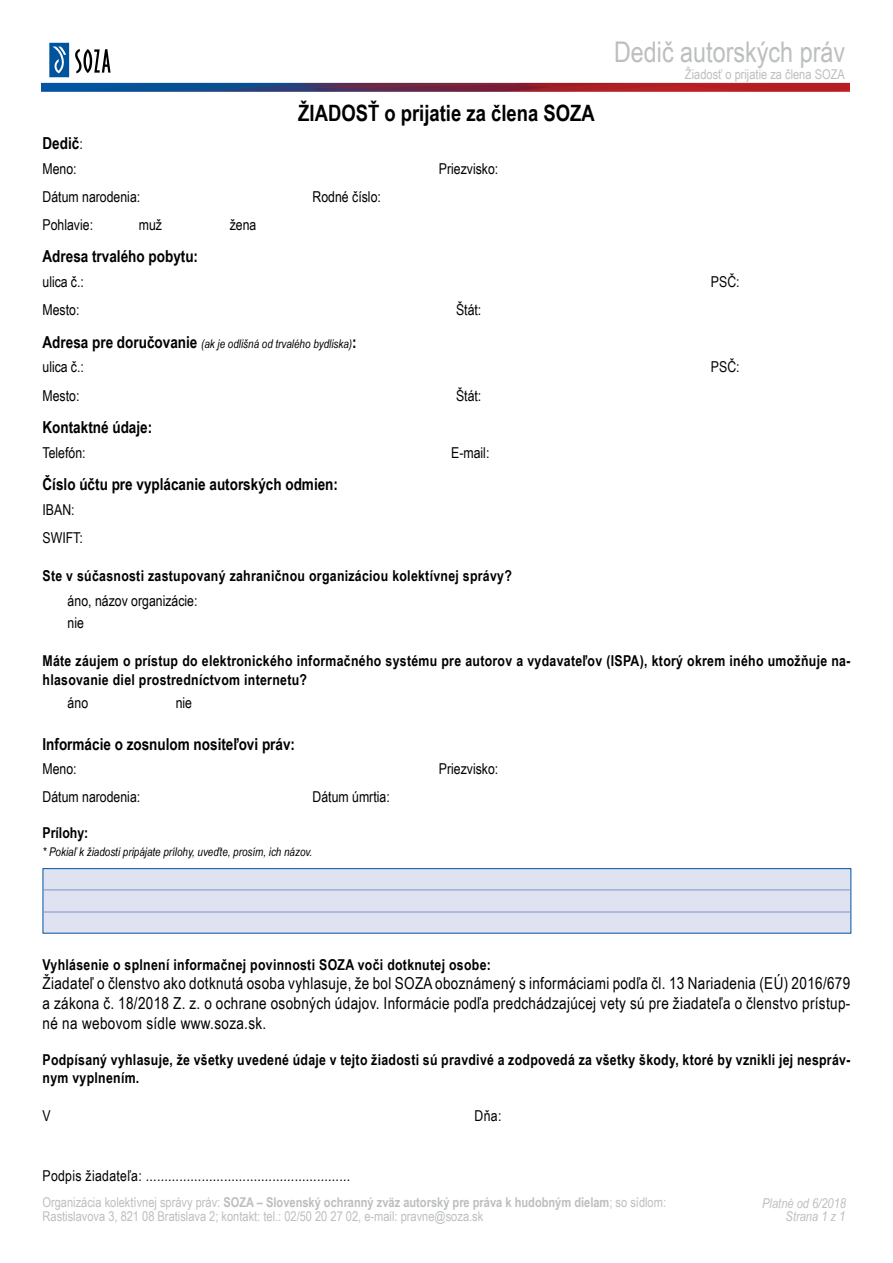
<style>
.page{position:relative;width:893px;height:1263px;background:#fff}
.page>*{position:absolute;margin:0;border:0;box-sizing:border-box;transform-origin:0 0}
.t1{font:28.5px "Arial Narrow";color:#bcbec0}
.t2{font:700 22.5px "Arial Narrow";color:#000}
.t3{font:16.5px/19.8px "Arial Narrow";letter-spacing:.02em;color:#000;text-align:justify}
.t4{font:700 16.5px "Arial Narrow";color:#000}
.t5{font:700 15px/19.8px "Arial Narrow";letter-spacing:.02em;color:#000}
.t6{font:15px/28.7px "Arial Narrow";color:#000}
.t7{font:15px "Arial Narrow";letter-spacing:.02em;color:#000}
.t8{font:700 15px "Arial Narrow";color:#000}
.t9{font:13.5px/13.5px "Arial Narrow";color:#bcbec0}
.t10{font:italic 13.5px/13.6px "Arial Narrow";color:#bcbec0;text-align:right}
.t11{font:italic 12px "Arial Narrow";color:#000}
.s1{font-weight:400;font-size:15px}
.s2{font-weight:700;font-style:normal;font-size:16.5px}
.s3{font-weight:700}
</style>
<div class="page">
<img style="left:42px;top:82px;width:807px;height:10px">
<svg style="left:75px;top:49px;width:36px;height:24px"></svg>
<svg style="left:49px;top:43px;width:20px;height:34px"></svg>
<svg style="left:42px;top:868px;width:810px;height:66px;background:#d6dced"></svg>
<hr style="left:43px;top:911px;width:807px;height:1px;background:#7e92c6">
<hr style="left:43px;top:889px;width:807px;height:1px;background:#7e92c6">
<h2 class="t2" style="left:298px;top:96px;width:298px">ŽIADOSŤ o prijatie za člena SOZA</h2>
<h1 class="t1" style="left:614px;top:31px;width:233px">Dedič autorských práv</h1>
<p class="t9" style="left:685px;top:67px;width:161px">Žiadosť o prijatie za člena SOZA</p>
<p class="t4" style="left:43px;top:131px;width:42px">Dedič<span class="s1">:</span></p>
<p class="t6" style="left:43px;top:154px;width:36px">Meno:</p>
<p class="t6" style="left:439px;top:154px;width:61px">Priezvisko:</p>
<p class="t6" style="left:43px;top:181px;width:99px">Dátum narodenia:</p>
<p class="t6" style="left:313px;top:181px;width:70px">Rodné číslo:</p>
<p class="t6" style="left:43px;top:210px;width:52px">Pohlavie:</p>
<p class="t6" style="left:139px;top:210px;width:25px">muž</p>
<p class="t6" style="left:230px;top:210px;width:28px">žena</p>
<p class="t4" style="left:43px;top:244px;width:157px">Adresa trvalého pobytu:</p>
<p class="t6" style="left:43px;top:267px;width:43px">ulica č.:</p>
<p class="t6" style="left:711px;top:267px;width:30px">PSČ:</p>
<p class="t6" style="left:43px;top:295px;width:38px">Mesto:</p>
<p class="t6" style="left:456px;top:295px;width:27px">Štát:</p>
<p class="t11" style="left:43px;top:335px;width:316px"><span class="s2">Adresa pre doručovanie</span> (ak je odlišná od trvalého bydliska)<span class="s2">:</span></p>
<p class="t6" style="left:43px;top:352px;width:43px">ulica č.:</p>
<p class="t6" style="left:711px;top:352px;width:30px">PSČ:</p>
<p class="t6" style="left:43px;top:381px;width:38px">Mesto:</p>
<p class="t6" style="left:456px;top:381px;width:27px">Štát:</p>
<p class="t4" style="left:43px;top:415px;width:111px">Kontaktné údaje:</p>
<p class="t6" style="left:43px;top:438px;width:45px">Telefón:</p>
<p class="t6" style="left:451px;top:438px;width:40px">E-mail:</p>
<p class="t4" style="left:43px;top:472px;width:297px">Číslo účtu pre vyplácanie autorských odmien:</p>
<p class="t6" style="left:43px;top:495px;width:42px">IBAN:<br>SWIFT:</p>
<p class="t5" style="left:43px;top:565px;width:471px">Ste v súčasnosti zastupovaný zahraničnou organizáciou kolektívnej správy?</p>
<p class="t6" style="left:68px;top:588px;width:131px;line-height:22.2px">áno, názov organizácie: nie</p>
<p class="t5" style="left:43px;top:650px;width:809px">Máte záujem o prístup do elektronického informačného systému pre autorov a vydavateľov (ISPA), ktorý okrem iného umožňuje na&shy;hlasovanie diel prostredníctvom internetu?</p>
<p class="t6" style="left:68px;top:687px;width:22px">áno</p>
<p class="t6" style="left:176px;top:687px;width:18px">nie</p>
<p class="t4" style="left:43px;top:731px;width:254px">Informácie o zosnulom nositeľovi práv:</p>
<p class="t6" style="left:43px;top:754px;width:36px">Meno:</p>
<p class="t6" style="left:439px;top:754px;width:61px">Priezvisko:</p>
<p class="t6" style="left:43px;top:782px;width:99px">Dátum narodenia:</p>
<p class="t6" style="left:313px;top:782px;width:79px">Dátum úmrtia:</p>
<p class="t8" style="left:43px;top:822px;width:47px">Prílohy:</p>
<p class="t11" style="left:43px;top:844px;width:271px">* Pokiaľ k žiadosti pripájate prílohy, uveďte, prosím, ich názov.</p>
<p class="t5" style="left:43px;top:954px;width:450px">Vyhlásenie o splnení informačnej povinnosti SOZA voči dotknutej osobe:</p>
<p class="t3" style="left:43px;top:973px;width:809px">Žiadateľ o členstvo ako dotknutá osoba vyhlasuje, že bol SOZA oboznámený s informáciami podľa čl. 13 Nariadenia (EÚ) 2016/679 a zákona č. 18/2018 Z. z. o ochrane osobných údajov. Informácie podľa predchádzajúcej vety sú pre žiadateľa o členstvo prístup&shy;né na webovom sídle www.soza.sk.</p>
<p class="t5" style="left:43px;top:1050px;width:809px;line-height:18px">Podpísaný vyhlasuje, že všetky uvedené údaje v tejto žiadosti sú pravdivé a zodpovedá za všetky škody, ktoré by vznikli jej nespráv&shy;nym vyplnením.</p>
<p class="t6" style="left:43px;top:1101px;width:10px">V</p>
<p class="t6" style="left:475px;top:1101px;width:28px">Dňa:</p>
<p class="t7" style="left:43px;top:1164px;width:309px">Podpis žiadateľa: .......................................................</p>
<p class="t9" style="left:43px;top:1195px;width:625px">Organizácia kolektívnej správy práv: <span class="s3">SOZA – Slovenský ochranný zväz autorský pre práva k hudobným dielam</span>; so sídlom:<br>Rastislavova 3, 821 08 Bratislava 2; kontakt: tel.: 02/50 20 27 02, e-mail: pravne@soza.sk</p>
<p class="t10" style="left:762px;top:1196px;width:85px">Platné od 6/2018<br>Strana 1 z 1</p>
</div>
